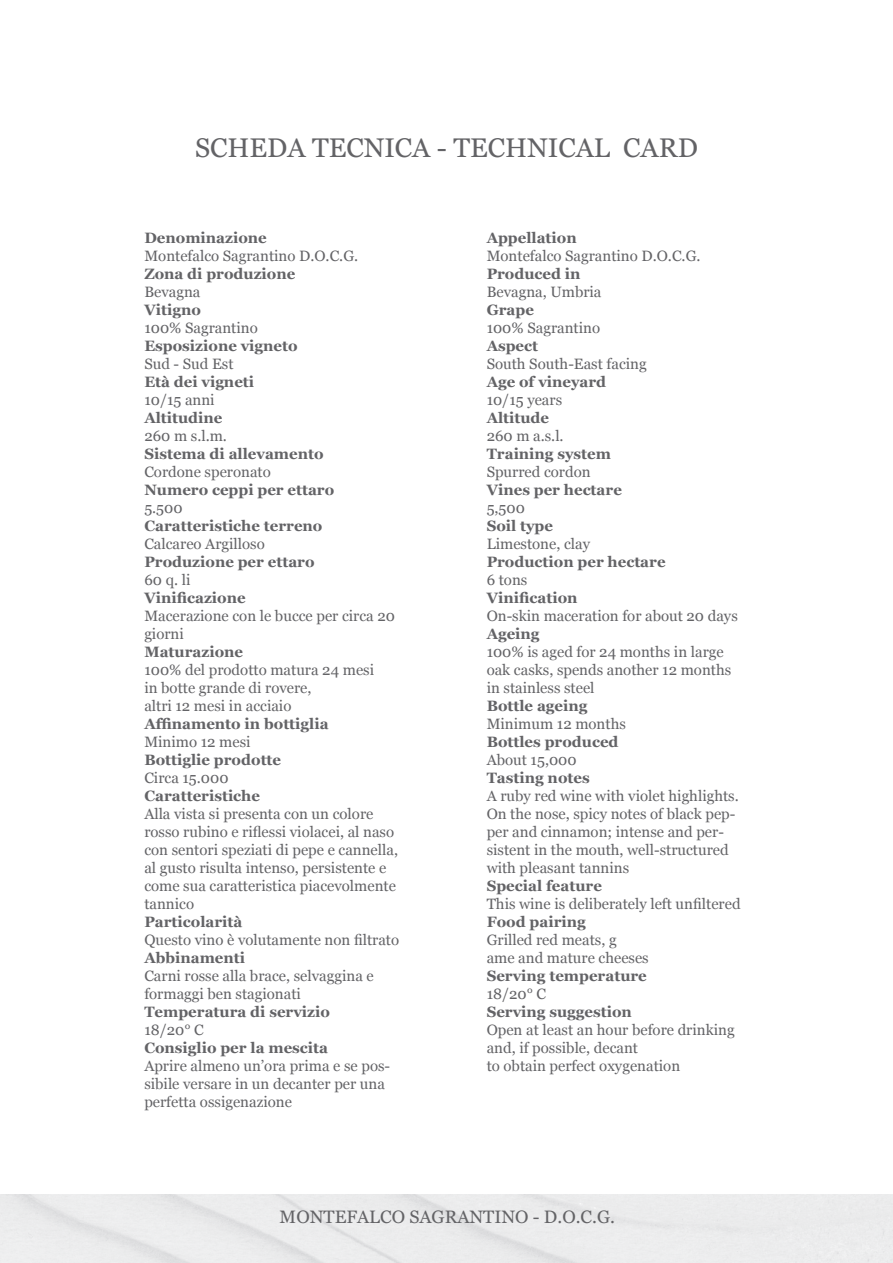
<style>
.page{position:relative;width:893px;height:1263px;background:#fff}
.page>*{position:absolute;margin:0;border:0;box-sizing:border-box;transform-origin:0 0}
.t1{font:27px "Georgia";color:#636366}
.t2{font:18px "Georgia";color:#636366}
.t3{font:15px/18px "Georgia";color:#636366}
.t4{font:700 15px "Georgia";color:#636366}
</style>
<div class="page">
<h1 class="t1" style="left:195px;top:127px;width:504px">SCHEDA TECNICA - TECHNICAL CARD</h1>
<p class="t4" style="left:144px;top:227px;width:124px">Denominazione</p>
<p class="t3" style="left:144px;top:246px;width:215px">Montefalco Sagrantino D.O.C.G.</p>
<p class="t4" style="left:144px;top:263px;width:153px">Zona di produzione</p>
<p class="t3" style="left:144px;top:282px;width:58px">Bevagna</p>
<p class="t4" style="left:144px;top:299px;width:58px">Vitigno</p>
<p class="t3" style="left:144px;top:318px;width:115px">100% Sagrantino</p>
<p class="t4" style="left:144px;top:335px;width:155px">Esposizione vigneto</p>
<p class="t3" style="left:144px;top:354px;width:91px">Sud - Sud Est</p>
<p class="t4" style="left:144px;top:371px;width:111px">Età dei vigneti</p>
<p class="t3" style="left:144px;top:390px;width:72px">10/15 anni</p>
<p class="t4" style="left:144px;top:407px;width:80px">Altitudine</p>
<p class="t3" style="left:144px;top:426px;width:84px">260 m s.l.m.</p>
<p class="t4" style="left:144px;top:443px;width:181px">Sistema di allevamento</p>
<p class="t3" style="left:144px;top:462px;width:128px">Cordone speronato</p>
<p class="t4" style="left:144px;top:479px;width:191px">Numero ceppi per ettaro</p>
<p class="t3" style="left:144px;top:498px;width:40px">5.500</p>
<p class="t4" style="left:144px;top:515px;width:180px">Caratteristiche terreno</p>
<p class="t3" style="left:144px;top:534px;width:122px">Calcareo Argilloso</p>
<p class="t4" style="left:144px;top:551px;width:172px">Produzione per ettaro</p>
<p class="t3" style="left:144px;top:570px;width:48px">60 q. li</p>
<p class="t4" style="left:144px;top:587px;width:103px">Vinificazione</p>
<p class="t3" style="left:144px;top:606px;width:252px">Macerazione con le bucce per circa 20 giorni</p>
<p class="t4" style="left:144px;top:641px;width:100px">Maturazione</p>
<p class="t3" style="left:144px;top:660px;width:231px">100% del prodotto matura 24 mesi in botte grande di rovere,<br>altri 12 mesi in acciaio</p>
<p class="t4" style="left:144px;top:713px;width:186px">Affinamento in bottiglia</p>
<p class="t3" style="left:144px;top:732px;width:108px">Minimo 12 mesi</p>
<p class="t4" style="left:144px;top:749px;width:138px">Bottiglie prodotte</p>
<p class="t3" style="left:144px;top:768px;width:86px">Circa 15.000</p>
<p class="t4" style="left:144px;top:785px;width:117px">Caratteristiche</p>
<p class="t3" style="left:144px;top:804px;width:255px">Alla vista si presenta con un colore rosso rubino e riflessi violacei, al naso con sentori speziati di pepe e cannella, al gusto risulta intenso, persistente e come sua caratteristica piacevolmente tannico</p>
<p class="t4" style="left:144px;top:911px;width:100px">Particolarità</p>
<p class="t3" style="left:144px;top:930px;width:256px">Questo vino è volutamente non filtrato</p>
<p class="t4" style="left:144px;top:947px;width:102px">Abbinamenti</p>
<p class="t3" style="left:144px;top:966px;width:231px">Carni rosse alla brace, selvaggina e formaggi ben stagionati</p>
<p class="t4" style="left:144px;top:1001px;width:187px">Temperatura di servizio</p>
<p class="t3" style="left:144px;top:1020px;width:61px">18/20° C</p>
<p class="t4" style="left:144px;top:1037px;width:185px">Consiglio per la mescita</p>
<p class="t3" style="left:144px;top:1056px;width:247px">Aprire almeno un’ora prima e se pos&shy;sibile versare in un decanter per una perfetta ossigenazione</p>
<p class="t4" style="left:487px;top:227px;width:92px">Appellation</p>
<p class="t3" style="left:487px;top:246px;width:215px">Montefalco Sagrantino D.O.C.G.</p>
<p class="t4" style="left:487px;top:263px;width:95px">Produced in</p>
<p class="t3" style="left:487px;top:282px;width:116px">Bevagna, Umbria</p>
<p class="t4" style="left:487px;top:299px;width:49px">Grape</p>
<p class="t3" style="left:487px;top:318px;width:115px">100% Sagrantino</p>
<p class="t4" style="left:487px;top:335px;width:53px">Aspect</p>
<p class="t3" style="left:487px;top:354px;width:162px">South South-East facing</p>
<p class="t4" style="left:487px;top:371px;width:121px">Age of vineyard</p>
<p class="t3" style="left:487px;top:390px;width:77px">10/15 years</p>
<p class="t4" style="left:487px;top:407px;width:64px">Altitude</p>
<p class="t3" style="left:487px;top:426px;width:79px">260 m a.s.l.</p>
<p class="t4" style="left:487px;top:443px;width:126px">Training system</p>
<p class="t3" style="left:487px;top:462px;width:105px">Spurred cordon</p>
<p class="t4" style="left:487px;top:479px;width:137px">Vines per hectare</p>
<p class="t3" style="left:487px;top:498px;width:40px">5,500</p>
<p class="t4" style="left:487px;top:515px;width:68px">Soil type</p>
<p class="t3" style="left:487px;top:534px;width:105px">Limestone, clay</p>
<p class="t4" style="left:487px;top:551px;width:180px">Production per hectare</p>
<p class="t3" style="left:487px;top:570px;width:42px">6 tons</p>
<p class="t4" style="left:487px;top:587px;width:92px">Vinification</p>
<p class="t3" style="left:487px;top:606px;width:253px">On-skin maceration for about 20 days</p>
<p class="t4" style="left:487px;top:623px;width:54px">Ageing</p>
<p class="t3" style="left:487px;top:642px;width:246px">100% is aged for 24 months in large oak casks, spends another 12 months in stainless steel</p>
<p class="t4" style="left:487px;top:695px;width:102px">Bottle ageing</p>
<p class="t3" style="left:487px;top:714px;width:141px">Minimum 12 months</p>
<p class="t4" style="left:487px;top:731px;width:133px">Bottles produced</p>
<p class="t3" style="left:487px;top:750px;width:92px">About 15,000</p>
<p class="t4" style="left:487px;top:767px;width:105px">Tasting notes</p>
<p class="t3" style="left:487px;top:786px;width:254px">A ruby red wine with violet highlights.<br>On the nose, spicy notes of black pep&shy;per and cinnamon; intense and per&shy;sistent in the mouth, well-structured with pleasant tannins</p>
<p class="t4" style="left:487px;top:875px;width:117px">Special feature</p>
<p class="t3" style="left:487px;top:894px;width:255px">This wine is deliberately left unfiltered</p>
<p class="t4" style="left:487px;top:911px;width:101px">Food pairing</p>
<p class="t3" style="left:487px;top:930px;width:164px">Grilled red meats, g<br>ame and mature cheeses</p>
<p class="t4" style="left:487px;top:965px;width:162px">Serving temperature</p>
<p class="t3" style="left:487px;top:984px;width:61px">18/20° C</p>
<p class="t4" style="left:487px;top:1001px;width:147px">Serving suggestion</p>
<p class="t3" style="left:487px;top:1020px;width:249px">Open at least an hour before drinking and, if possible, decant<br>to obtain perfect oxygenation</p>
<p class="t2" style="left:280px;top:1203px;width:337px">MONTEFALCO SAGRANTINO - D.O.C.G.</p>
</div>
